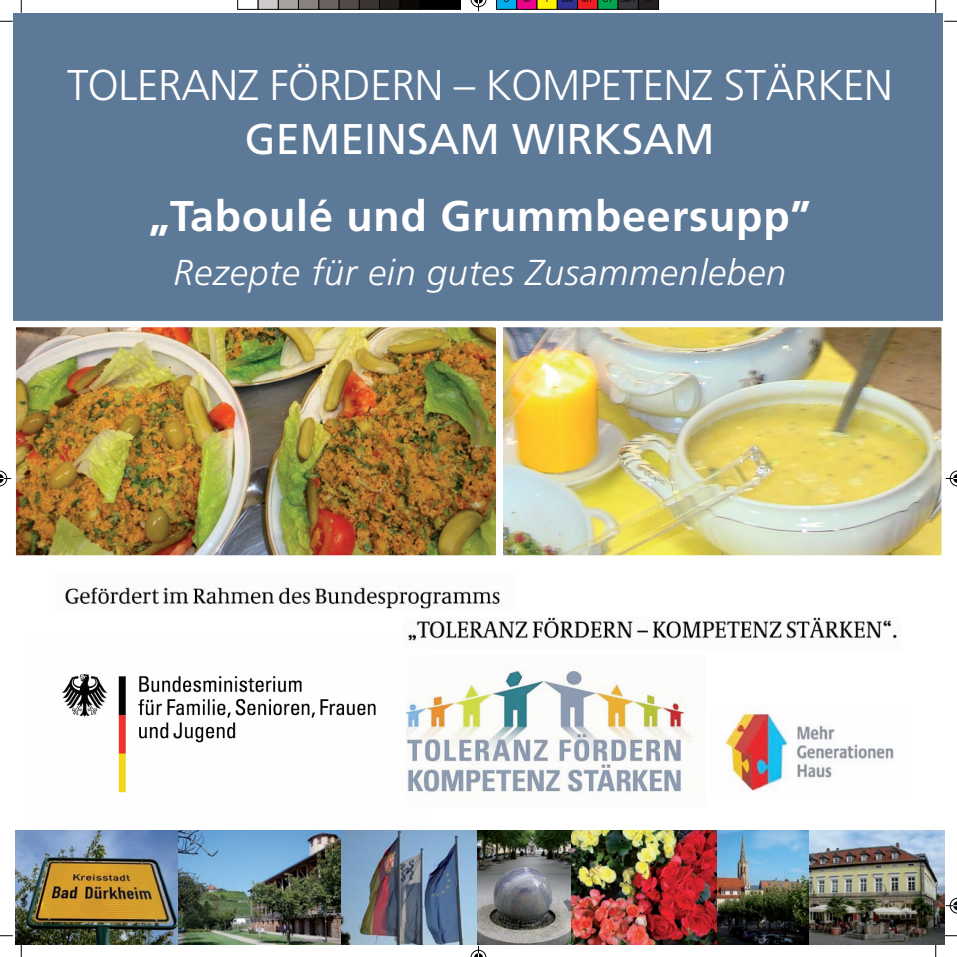
<style>
.page{position:relative;width:957px;height:957px;background:#fff}
.page>*{position:absolute;margin:0;border:0;box-sizing:border-box;transform-origin:0 0}
.t1{font:300 42.9px "Frutiger";letter-spacing:-.01em;color:#fff}
.t2{font:700 42.9px "Frutiger";letter-spacing:.02em;color:#fff}
.t3{font:42.9px "Frutiger";color:#fff}
.t4{font:italic 300 36px "Frutiger";letter-spacing:.02em;color:#fff}
</style>
<div class="page">
<svg style="left:0;top:935px;width:13px;height:1px"></svg>
<svg style="left:21px;top:944px;width:1px;height:13px"></svg>
<svg style="left:0;top:21px;width:13px;height:1px"></svg>
<svg style="left:21px;top:0;width:1px;height:13px"></svg>
<svg style="left:944px;top:21px;width:13px;height:1px"></svg>
<svg style="left:935px;top:0;width:1px;height:13px"></svg>
<svg style="left:944px;top:935px;width:13px;height:1px"></svg>
<svg style="left:935px;top:944px;width:1px;height:13px"></svg>
<svg style="left:470px;top:945px;width:17px;height:12px"></svg>
<svg style="left:0;top:470px;width:11px;height:17px"></svg>
<svg style="left:945px;top:470px;width:12px;height:17px"></svg>
<svg style="left:945px;top:897px;width:12px;height:17px"></svg>
<svg style="left:237px;top:0;width:250px;height:11px"></svg>
<svg style="left:496px;top:0;width:163px;height:10px;background:#5c4f4d"></svg>
<div style="left:13px;top:13px;width:930px;height:323px;background:#5c7998"></div>
<img style="left:62px;top:674px;width:314px;height:119px">
<img style="left:65px;top:585px;width:435px;height:24px">
<img style="left:406px;top:670px;width:288px;height:123px">
<img style="left:570px;top:830px;width:147px;height:114px">
<img style="left:809px;top:830px;width:135px;height:114px">
<img style="left:16px;top:830px;width:301px;height:114px">
<img style="left:317px;top:830px;width:253px;height:114px">
<img style="left:717px;top:830px;width:92px;height:114px">
<img style="left:13px;top:321px;width:930px;height:235px">
<img style="left:724px;top:712px;width:170px;height:79px">
<img style="left:407px;top:618px;width:490px;height:25px">
<p class="t1" style="left:67px;top:68px;width:827px">TOLERANZ FÖRDERN – KOMPETENZ STÄRKEN</p>
<p class="t3" style="left:245px;top:122px;width:471px">GEMEINSAM WIRKSAM</p>
<p class="t2" style="left:149px;top:199px;width:664px">„Taboulé und Grummbeersupp”</p>
<p class="t4" style="left:173px;top:258px;width:614px">Rezepte für ein gutes Zusammenleben</p>
</div>
